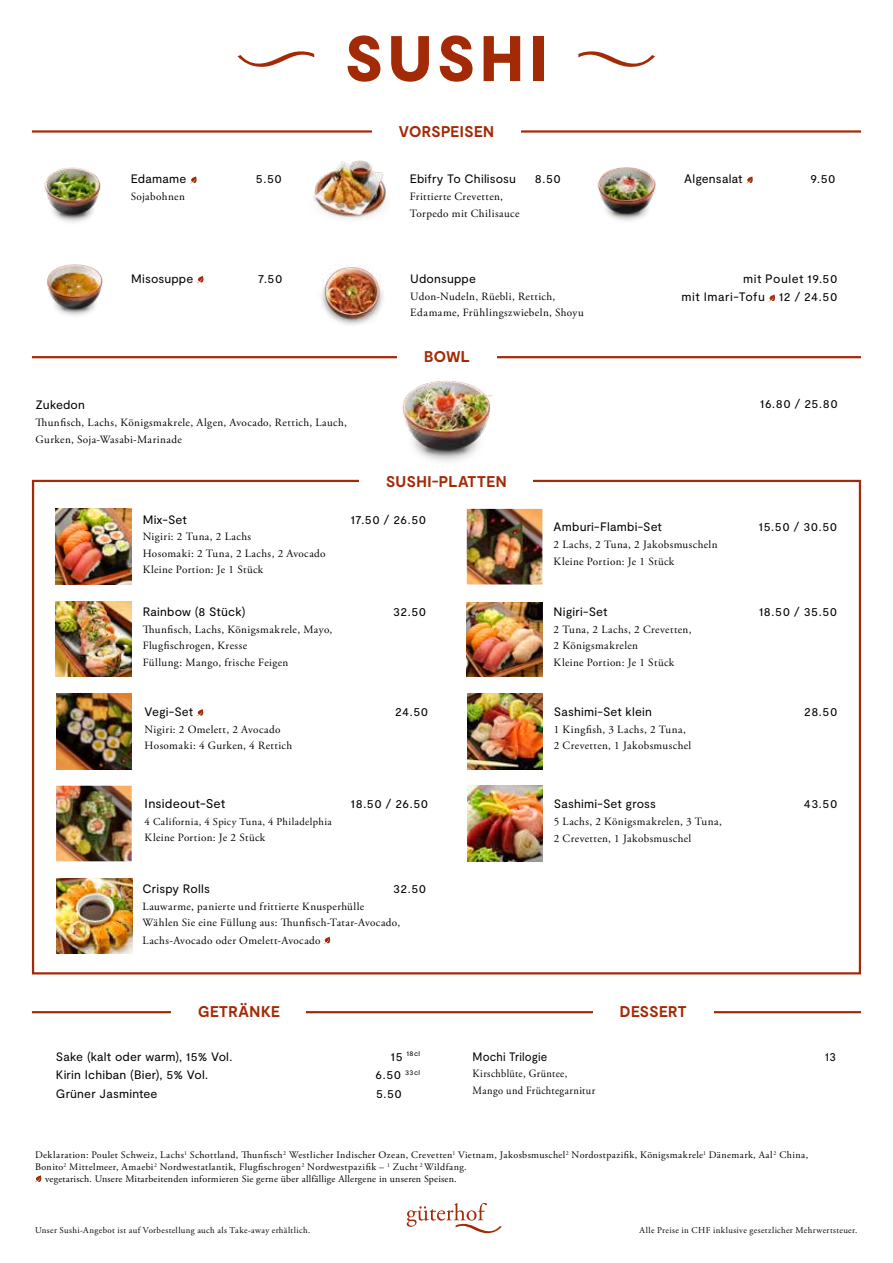
<style>
.page{position:relative;width:893px;height:1263px;background:#fff}
.page>*{position:absolute;margin:0;border:0;box-sizing:border-box;transform-origin:0 0}
.t1{font:900 64.2px "Moderat";letter-spacing:.085em;color:#a32a06}
.t2{font:700 15.6px "Moderat";letter-spacing:.03em;color:#a32a06}
.t3{font:12.75px "Moderat";letter-spacing:.01em;color:#000}
.t4{font:12.3px "Moderat";letter-spacing:.015em;color:#000}
.t5{font:12.3px "Moderat";letter-spacing:.045em;color:#000}
.t6{font:12.3px "Moderat";letter-spacing:.015em;color:#000;scale:.94 1}
.t7{font:11.1px/16.5px "Adobe Garamond Pro";letter-spacing:.04em;color:#000}
.t8{font:11.1px/16.5px "Adobe Garamond Pro";letter-spacing:.04em;color:#000;scale:.94 1}
.t9{font:10.5px "Adobe Garamond Pro";letter-spacing:.04em;color:#000}
.t10{font:10.05px "Adobe Garamond Pro";letter-spacing:.035em;color:#000}
.t11{font:8.85px "Adobe Garamond Pro";letter-spacing:.045em;color:#000}
.t12{font:7.2px "Moderat";color:#000}
.s1{font-size:12.3px}
</style>
<div class="page">
<svg style="left:578px;top:51px;width:77px;height:16px"></svg>
<svg style="left:238px;top:51px;width:76px;height:16px"></svg>
<svg style="left:407px;top:1203px;width:95px;height:30px"></svg>
<svg style="left:35px;top:1175px;width:6px;height:7px"></svg>
<img style="left:56px;top:509px;width:75px;height:75px">
<img style="left:56px;top:601px;width:75px;height:76px">
<svg style="left:197px;top:709px;width:6px;height:7px"></svg>
<img style="left:56px;top:693px;width:76px;height:76px">
<img style="left:56px;top:786px;width:76px;height:75px">
<svg style="left:324px;top:937px;width:6px;height:7px"></svg>
<img style="left:56px;top:878px;width:76px;height:76px">
<img style="left:467px;top:509px;width:75px;height:75px">
<img style="left:467px;top:602px;width:75px;height:75px">
<img style="left:467px;top:693px;width:75px;height:76px">
<img style="left:467px;top:786px;width:76px;height:75px">
<hr style="left:32px;top:356px;width:829px;height:2px;background:#a32a06">
<div style="left:397px;top:339px;width:100px;height:34px;background:#fff"></div>
<img style="left:402px;top:381px;width:91px;height:81px">
<hr style="left:32px;top:1011px;width:829px;height:2px;background:#a32a06">
<div style="left:171px;top:994px;width:135px;height:34px;background:#fff"></div>
<div style="left:593px;top:994px;width:121px;height:34px;background:#fff"></div>
<img style="left:47px;top:264px;width:56px;height:52px">
<hr style="left:32px;top:130px;width:829px;height:3px;background:#a32a06">
<img style="left:44px;top:167px;width:57px;height:56px">
<svg style="left:190px;top:176px;width:7px;height:7px"></svg>
<img style="left:313px;top:160px;width:73px;height:59px">
<svg style="left:746px;top:176px;width:7px;height:7px"></svg>
<div style="left:372px;top:114px;width:148px;height:33px;background:#fff"></div>
<svg style="left:197px;top:276px;width:6px;height:7px"></svg>
<svg style="left:769px;top:294px;width:6px;height:7px"></svg>
<img style="left:321px;top:265px;width:62px;height:60px">
<img style="left:597px;top:167px;width:59px;height:54px">
<h1 class="t1" style="left:345px;top:18px;width:203px">SUSHI</h1>
<p class="t4" style="left:131px;top:172px;width:57px">Edamame</p>
<p class="t4" style="left:256px;top:172px;width:27px">5.50</p>
<p class="t7" style="left:131px;top:189px;width:56px">Sojabohnen</p>
<h2 class="t2" style="left:399px;top:122px;width:97px">VORSPEISEN</h2>
<p class="t4" style="left:410px;top:172px;width:108px">Ebifry To Chilisosu</p>
<p class="t4" style="left:535px;top:172px;width:28px">8.50</p>
<p class="t7" style="left:410px;top:189px;width:111px">Frittierte Crevetten,<br>Torpedo mit Chilisauce</p>
<p class="t4" style="left:684px;top:172px;width:60px">Algensalat</p>
<p class="t4" style="left:810px;top:172px;width:27px">9.50</p>
<p class="t4" style="left:131px;top:271px;width:64px">Misosuppe</p>
<p class="t4" style="left:258px;top:271px;width:26px">7.50</p>
<p class="t4" style="left:410px;top:271px;width:67px">Udonsuppe</p>
<p class="t5" style="left:743px;top:271px;width:96px">mit Poulet 19.50</p>
<p class="t7" style="left:410px;top:288px;width:175px">Udon-Nudeln, Rüebli, Rettich,<br>Edamame, Frühlingszwiebeln, Shoyu</p>
<p class="t5" style="left:682px;top:290px;width:157px">mit Imari-Tofu 12 / 24.50</p>
<p class="t4" style="left:36px;top:398px;width:51px">Zukedon</p>
<p class="t7" style="left:36px;top:415px;width:313px">Thunfisch, Lachs, Königsmakrele, Algen, Avocado, Rettich, Lauch,<br>Gurken, Soja-Wasabi-Marinade</p>
<h2 class="t2" style="left:424px;top:347px;width:47px">BOWL</h2>
<h2 class="t2" style="left:386px;top:471px;width:122px">SUSHI-PLATTEN</h2>
<p class="t4" style="left:143px;top:512px;width:46px">Mix-Set</p>
<p class="t4" style="left:350px;top:512px;width:77px">17.50 / 26.50</p>
<p class="t7" style="left:143px;top:529px;width:184px">Nigiri: 2 Tuna, 2 Lachs<br>Hosomaki: 2 Tuna, 2 Lachs, 2 Avocado<br>Kleine Portion: Je 1 Stück</p>
<p class="t4" style="left:143px;top:604px;width:104px">Rainbow (8 Stück)</p>
<p class="t4" style="left:393px;top:604px;width:35px">32.50</p>
<p class="t7" style="left:143px;top:621px;width:191px">Thunfisch, Lachs, Königsmakrele, Mayo,<br>Flugfischrogen, Kresse<br>Füllung: Mango, frische Feigen</p>
<p class="t4" style="left:145px;top:704px;width:50px">Vegi-Set</p>
<p class="t4" style="left:395px;top:704px;width:35px">24.50</p>
<p class="t7" style="left:145px;top:721px;width:149px">Nigiri: 2 Omelett, 2 Avocado<br>Hosomaki: 4 Gurken, 4 Rettich</p>
<p class="t3" style="left:145px;top:796px;width:82px">Insideout-Set</p>
<p class="t4" style="left:351px;top:796px;width:79px">18.50 / 26.50</p>
<p class="t9" style="left:145px;top:815px;width:189px">4 California, 4 Spicy Tuna, 4 Philadelphia</p>
<p class="t7" style="left:145px;top:830px;width:122px">Kleine Portion: Je 2 Stück</p>
<p class="t4" style="left:143px;top:881px;width:69px">Crispy Rolls</p>
<p class="t4" style="left:393px;top:881px;width:35px">32.50</p>
<p class="t7" style="left:143px;top:898px;width:259px">Lauwarme, panierte und frittierte Knusperhülle<br>Wählen Sie eine Füllung aus: Thunfisch-Tatar-Avocado,</p>
<p class="t7" style="left:143px;top:932px;width:180px">Lachs-Avocado oder Omelett-Avocado</p>
<p class="t4" style="left:760px;top:397px;width:79px">16.80 / 25.80</p>
<p class="t4" style="left:554px;top:520px;width:110px">Amburi-Flambi-Set</p>
<p class="t4" style="left:759px;top:520px;width:80px">15.50 / 30.50</p>
<p class="t7" style="left:554px;top:537px;width:166px">2 Lachs, 2 Tuna, 2 Jakobsmuscheln<br>Kleine Portion: Je 1 Stück</p>
<p class="t4" style="left:554px;top:604px;width:55px">Nigiri-Set</p>
<p class="t4" style="left:759px;top:604px;width:80px">18.50 / 35.50</p>
<p class="t7" style="left:554px;top:621px;width:139px">2 Tuna, 2 Lachs, 2 Crevetten,<br>2 Königsmakrelen<br>Kleine Portion: Je 1 Stück</p>
<p class="t4" style="left:554px;top:704px;width:100px">Sashimi-Set klein</p>
<p class="t4" style="left:804px;top:704px;width:35px">28.50</p>
<p class="t7" style="left:554px;top:721px;width:139px">1 Kingfish, 3 Lachs, 2 Tuna,<br>2 Crevetten, 1 Jakobsmuschel</p>
<p class="t4" style="left:554px;top:797px;width:104px">Sashimi-Set gross</p>
<p class="t4" style="left:804px;top:797px;width:35px">43.50</p>
<p class="t7" style="left:554px;top:814px;width:170px">5 Lachs, 2 Königsmakrelen, 3 Tuna,<br>2 Crevetten, 1 Jakobsmuschel</p>
<h2 class="t2" style="left:198px;top:1002px;width:83px">GETRÄNKE</h2>
<h2 class="t2" style="left:620px;top:1002px;width:68px">DESSERT</h2>
<p class="t6" style="left:472px;top:1049px;width:81px">Mochi Trilogie</p>
<p class="t6" style="left:825px;top:1049px;width:13px">13</p>
<p class="t8" style="left:472px;top:1066px;width:132px">Kirschblüte, Grüntee,<br>Mango und Früchtegarnitur</p>
<p class="t4" style="left:56px;top:1049px;width:178px">Sake (kalt oder warm), 15% Vol.</p>
<p class="t12" style="left:391px;top:1050px;width:31px"><span class="s1">15</span> 18cl</p>
<p class="t4" style="left:56px;top:1068px;width:154px">Kirin Ichiban (Bier), 5% Vol.</p>
<p class="t4" style="left:376px;top:1068px;width:46px">6.50 <sup>33cl</sup></p>
<p class="t4" style="left:56px;top:1086px;width:103px">Grüner Jasmintee</p>
<p class="t4" style="left:376px;top:1086px;width:27px">5.50</p>
<p class="t10" style="left:35px;top:1149px;width:775px">Deklaration: Poulet Schweiz, Lachs<sup>1</sup> Schottland, Thunfisch<sup>2</sup> Westlicher Indischer Ozean, Crevetten<sup>1</sup> Vietnam, Jakosbsmuschel<sup>2</sup> Nordostpazifik, Königsmakrele<sup>1</sup> Dänemark, Aal<sup>2</sup> China,</p>
<p class="t10" style="left:35px;top:1161px;width:433px">Bonito<sup>2</sup> Mittelmeer, Amaebi<sup>2</sup> Nordwestatlantik, Flugfischrogen<sup>2</sup> Nordwestpazifik – <sup>1</sup> Zucht <sup>2</sup> Wildfang.</p>
<p class="t10" style="left:45px;top:1173px;width:413px">vegetarisch. Unsere Mitarbeitenden informieren Sie gerne über allfällige Allergene in unseren Speisen.</p>
<p class="t11" style="left:35px;top:1225px;width:277px">Unser Sushi-Angebot ist auf Vorbestellung auch als Take-away erhältlich.</p>
<p class="t11" style="left:640px;top:1225px;width:219px">Alle Preise in CHF inklusive gesetzlicher Mehrwertsteuer.</p>
</div>
